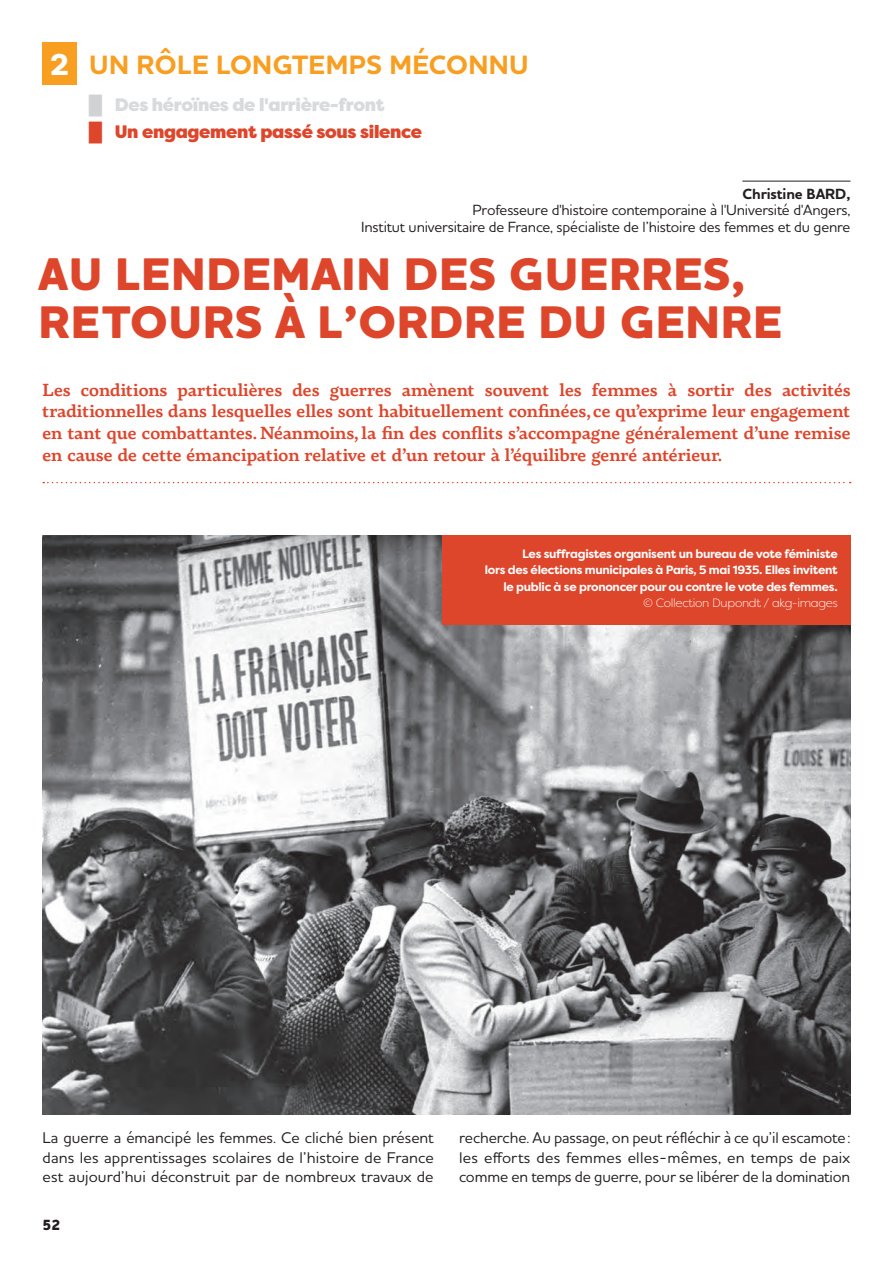
<style>
.page{position:relative;width:893px;height:1263px;background:#fff}
.page>*{position:absolute;margin:0;border:0;box-sizing:border-box;transform-origin:0 0}
.t1{font:800 46.5px/48px "Houschka Pro";letter-spacing:.015em;color:#de462c}
.t2{font:700 27px "Houschka Pro";letter-spacing:.015em;color:#f89e21}
.t3{font:700 18px/21.6px "Basco Std";letter-spacing:-.005em;color:#de462c;text-align:justify}
.t4{font:900 18px "Filson Pro";letter-spacing:-.015em;color:#d9dadc}
.t5{font:900 18px "Filson Pro";letter-spacing:-.015em;color:#de462c}
.t6{font:500 15.75px/19.5px "Houschka Pro";letter-spacing:.005em;color:#231f20;text-align:justify}
.t7{font:500 15px/16.5px "Houschka Pro";letter-spacing:-.01em;color:#231f20;text-align:right}
.t8{font:700 15px "Houschka Pro";letter-spacing:-.005em;color:#231f20}
.t9{font:800 15px "Houschka Pro";color:#231f20}
.t10{font:700 12px/16.5px "Filson Pro";letter-spacing:-.025em;color:#fff;text-align:right}
.t11{font:300 12px "Filson Pro";letter-spacing:-.025em;color:#fff}
.s1{font-family:"Filson Pro";font-weight:800;font-size:30px;color:#fff}
</style>
<div class="page">
<svg style="left:43px;top:482px;width:808px;height:1px"></svg>
<div style="left:43px;top:43px;width:34px;height:42px;background:#f89e21"></div>
<img style="left:43px;top:536px;width:807px;height:578px">
<div style="left:442px;top:536px;width:408px;height:89px;background:#de462c"></div>
<hr style="left:742px;top:181px;width:108px;height:1px;background:#231f20">
<h2 class="t2" style="left:50px;top:55px;width:480px"><span class="s1">2</span> UN RÔLE LONGTEMPS MÉCONNU</h2>
<p class="t4" style="left:115px;top:98px;width:271px">Des héroïnes de l'arrière-front</p>
<p class="t5" style="left:115px;top:124px;width:309px">Un engagement passé sous silence</p>
<p class="t8" style="left:742px;top:188px;width:109px">Christine BARD,</p>
<p class="t7" style="left:361px;top:203px;width:491px">Professeure d'histoire contemporaine à l'Université d'Angers,<br>Institut universitaire de France, spécialiste de l’histoire des femmes et du genre</p>
<h1 class="t1" style="left:38px;top:250px;width:745px">AU LENDEMAIN DES GUERRES,<br>RETOURS À L’ORDRE DU GENRE</h1>
<p class="t3" style="left:43px;top:381px;width:810px">Les conditions particulières des guerres amènent souvent les femmes à sortir des activités traditionnelles dans lesquelles elles sont habituellement confinées, ce qu’exprime leur engagement en tant que combattantes. Néanmoins, la fin des conflits s’accompagne généralement d’une remise en cause de cette émancipation relative et d’un retour à l’équilibre genré antérieur.</p>
<p class="t10" style="left:485px;top:546px;width:354px">Les suffragistes organisent un bureau de vote féministe<br>lors des élections municipales à Paris, 5 mai 1935. Elles invitent le public à se prononcer pour ou contre le vote des femmes.</p>
<p class="t11" style="left:643px;top:597px;width:196px">© Collection Dupondt / akg-images</p>
<p class="t6" style="left:43px;top:1130px;width:393px">La guerre a émancipé les femmes. Ce cliché bien présent dans les apprentissages scolaires de l’histoire de France est aujourd’hui déconstruit par de nombreux travaux de</p>
<p class="t6" style="left:459px;top:1130px;width:393px">recherche. Au passage, on peut réfléchir à ce qu’il escamote : les efforts des femmes elles-mêmes, en temps de paix comme en temps de guerre, pour se libérer de la domination</p>
<p class="t9" style="left:43px;top:1216px;width:19px">52</p>
</div>
